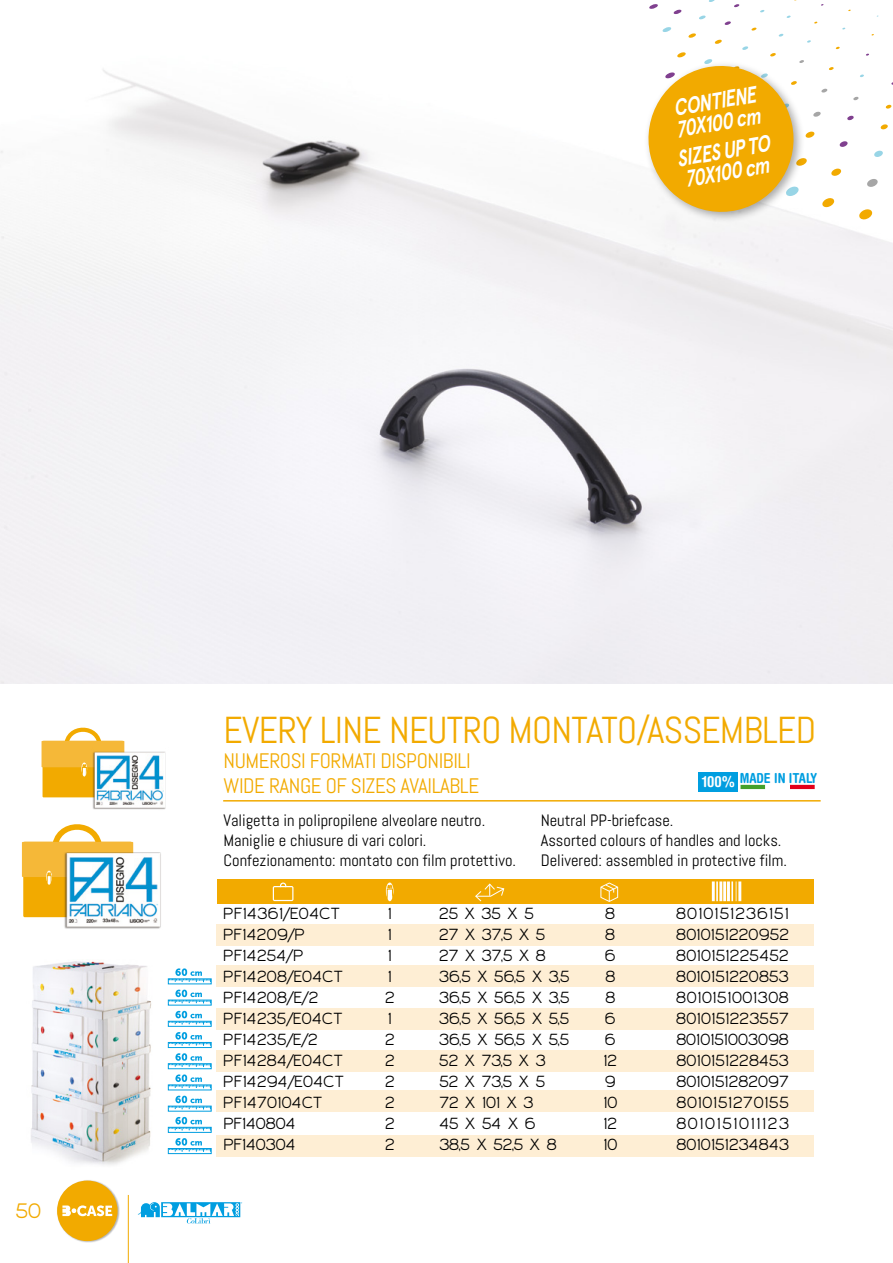
<style>
.page{position:relative;width:893px;height:1263px;background:#fff}
.page>*{position:absolute;margin:0;border:0;box-sizing:border-box;transform-origin:0 0}
.t1{font:37.5px "Abel";letter-spacing:-.02em;color:#f2aa00}
.t2{font:italic 700 23.25px/21.6px "Apercu";color:#fff;scale:.78 1}
.t3{font:21px/25.2px "Abel";letter-spacing:-.02em;color:#f2aa00}
.t4{font:19.5px "Giorgio";color:#f2aa00}
.t5{font:16.5px/19.8px "Abel";color:#000}
.t6{font:700 condensed 15.15px "Helvetica Rounded LT Std";color:#fff}
.t7{font:15px "Giorgio";letter-spacing:.02em;color:#000}
.t8{font:15px "Giorgio";color:#000}
.t9{font:15px "Giorgio";letter-spacing:.075em;color:#000}
.t10{font:15px "Giorgio";letter-spacing:.045em;color:#000}
.t11{font:15px "Giorgio";letter-spacing:.05em;color:#000}
.t12{font:15px "Giorgio";letter-spacing:.11em;color:#000}
.t13{font:700 condensed 13.8px "Helvetica Rounded LT Std";color:#009ee0}
</style>
<div class="page">
<svg style="left:138px;top:1202px;width:104px;height:21px"></svg>
<hr style="left:128px;top:1195px;width:1px;height:68px;background:#f2aa00">
<div style="left:57px;top:1180px;width:63px;height:63px;background:#000;opacity:.3"></div>
<div style="left:57px;top:1180px;width:61px;height:61px;background:#f2aa00;border-radius:50%"></div>
<svg style="left:62px;top:1205px;width:50px;height:11px"></svg>
<img style="left:0;top:69px;width:893px;height:614px">
<img style="left:31px;top:961px;width:121px;height:221px">
<div style="left:217px;top:924px;width:597px;height:21px;background:#feeed4"></div>
<div style="left:217px;top:966px;width:597px;height:21px;background:#feeed4"></div>
<div style="left:217px;top:1008px;width:597px;height:21px;background:#feeed4"></div>
<div style="left:217px;top:1050px;width:597px;height:21px;background:#feeed4"></div>
<div style="left:217px;top:1090px;width:597px;height:22px;background:#feeed4"></div>
<div style="left:217px;top:1135px;width:597px;height:21px;background:#feeed4"></div>
<hr style="left:223px;top:800px;width:598px;height:1px;background:#f2aa00">
<div style="left:699px;top:772px;width:39px;height:20px;background:#009ee0"></div>
<hr style="left:740px;top:785px;width:25px;height:4px;background:#44a12b">
<hr style="left:790px;top:785px;width:25px;height:4px;background:#e3001a">
<div style="left:217px;top:879px;width:597px;height:24px;background:#f2aa00"></div>
<svg style="left:273px;top:882px;width:20px;height:19px"></svg>
<svg style="left:600px;top:882px;width:18px;height:20px"></svg>
<hr style="left:712px;top:881px;width:3px;height:20px;background:#fff">
<hr style="left:723px;top:881px;width:3px;height:20px;background:#fff">
<hr style="left:719px;top:881px;width:3px;height:20px;background:#fff">
<hr style="left:716px;top:881px;width:2px;height:20px;background:#fff">
<hr style="left:727px;top:881px;width:3px;height:20px;background:#fff">
<hr style="left:738px;top:881px;width:3px;height:20px;background:#fff">
<hr style="left:731px;top:881px;width:2px;height:20px;background:#fff">
<svg style="left:736px;top:881px;width:1px;height:20px"></svg>
<svg style="left:475px;top:883px;width:30px;height:19px"></svg>
<svg style="left:169px;top:968px;width:42px;height:14px"></svg>
<div style="left:168px;top:1042px;width:44px;height:6px;border:1px solid #009ee0"></div>
<svg style="left:169px;top:1032px;width:42px;height:14px"></svg>
<svg style="left:169px;top:990px;width:42px;height:13px"></svg>
<svg style="left:169px;top:1053px;width:42px;height:14px"></svg>
<svg style="left:169px;top:1096px;width:42px;height:13px"></svg>
<div style="left:168px;top:1021px;width:44px;height:6px;border:1px solid #009ee0"></div>
<svg style="left:169px;top:1011px;width:42px;height:14px"></svg>
<svg style="left:169px;top:1074px;width:42px;height:14px"></svg>
<div style="left:168px;top:1127px;width:44px;height:6px;border:1px solid #009ee0"></div>
<svg style="left:169px;top:1117px;width:42px;height:14px"></svg>
<div style="left:168px;top:1148px;width:44px;height:6px;border:1px solid #009ee0"></div>
<svg style="left:169px;top:1138px;width:42px;height:14px"></svg>
<svg style="left:386px;top:882px;width:7px;height:19px"></svg>
<div style="left:43px;top:741px;width:80px;height:56px;background:#f2aa00"></div>
<svg style="left:42px;top:727px;width:82px;height:49px"></svg>
<img style="left:91px;top:748px;width:75px;height:62px">
<div style="left:23px;top:842px;width:109px;height:75px;background:#f2aa00"></div>
<svg style="left:22px;top:824px;width:111px;height:61px"></svg>
<img style="left:63px;top:847px;width:98px;height:82px">
<svg style="left:641px;top:0;width:252px;height:239px"></svg>
<h2 class="t2" style="left:671px;top:98px;width:110px;rotate:-10deg">CONTIENE<br>70X100 cm</h2>
<h2 class="t2" style="left:675px;top:148px;width:122px;rotate:-10deg">SIZES UP TO<br>70X100 cm</h2>
<h3 class="t4" style="left:16px;top:1199px;width:27px">50</h3>
<h1 class="t1" style="left:224px;top:706px;width:594px">EVERY LINE NEUTRO MONTATO/ASSEMBLED</h1>
<h3 class="t3" style="left:224px;top:748px;width:257px">NUMEROSI FORMATI DISPONIBILI<br>WIDE RANGE OF SIZES AVAILABLE</h3>
<p class="t5" style="left:224px;top:810px;width:294px">Valigetta in polipropilene alveolare neutro.<br>Maniglie e chiusure di vari colori.<br>Confezionamento: montato con film protettivo.</p>
<p class="t5" style="left:541px;top:810px;width:248px">Neutral PP-briefcase.<br>Assorted colours of handles and locks.<br>Delivered: assembled in protective film.</p>
<p class="t13" style="left:740px;top:770px;width:79px">MADE IN ITALY</p>
<p class="t6" style="left:702px;top:772px;width:34px">100%</p>
<p class="t7" style="left:223px;top:904px;width:118px">PF14361/E04CT</p>
<p class="t7" style="left:388px;top:904px;width:6px">1</p>
<p class="t7" style="left:439px;top:904px;width:96px">25 X 35 X 5</p>
<p class="t7" style="left:605px;top:904px;width:11px">8</p>
<p class="t9" style="left:676px;top:904px;width:114px">8010151236151</p>
<p class="t7" style="left:223px;top:925px;width:83px">PF14209/P</p>
<p class="t7" style="left:388px;top:925px;width:6px">1</p>
<p class="t7" style="left:439px;top:925px;width:108px">27 X 37,5 X 5</p>
<p class="t7" style="left:605px;top:925px;width:11px">8</p>
<p class="t7" style="left:676px;top:925px;width:114px">8010151220952</p>
<p class="t7" style="left:223px;top:946px;width:82px">PF14254/P</p>
<p class="t7" style="left:388px;top:946px;width:6px">1</p>
<p class="t7" style="left:439px;top:946px;width:108px">27 X 37,5 X 8</p>
<p class="t7" style="left:605px;top:946px;width:12px">6</p>
<p class="t7" style="left:676px;top:946px;width:114px">8010151225452</p>
<p class="t7" style="left:223px;top:967px;width:121px">PF14208/E04CT</p>
<p class="t7" style="left:388px;top:967px;width:6px">1</p>
<p class="t7" style="left:439px;top:967px;width:132px">36,5 X 56,5 X 3,5</p>
<p class="t7" style="left:605px;top:967px;width:11px">8</p>
<p class="t7" style="left:676px;top:967px;width:114px">8010151220853</p>
<p class="t7" style="left:223px;top:988px;width:97px">PF14208/E/2</p>
<p class="t7" style="left:385px;top:988px;width:11px">2</p>
<p class="t7" style="left:439px;top:988px;width:132px">36,5 X 56,5 X 3,5</p>
<p class="t7" style="left:605px;top:988px;width:11px">8</p>
<p class="t10" style="left:676px;top:988px;width:114px">8010151001308</p>
<p class="t7" style="left:223px;top:1009px;width:121px">PF14235/E04CT</p>
<p class="t7" style="left:388px;top:1009px;width:6px">1</p>
<p class="t7" style="left:439px;top:1009px;width:131px">36,5 X 56,5 X 5,5</p>
<p class="t7" style="left:605px;top:1009px;width:12px">6</p>
<p class="t7" style="left:676px;top:1009px;width:114px">8010151223557</p>
<p class="t7" style="left:223px;top:1030px;width:96px">PF14235/E/2</p>
<p class="t7" style="left:385px;top:1030px;width:11px">2</p>
<p class="t7" style="left:439px;top:1030px;width:131px">36,5 X 56,5 X 5,5</p>
<p class="t7" style="left:605px;top:1030px;width:12px">6</p>
<p class="t7" style="left:676px;top:1030px;width:114px">8010151003098</p>
<p class="t7" style="left:223px;top:1051px;width:121px">PF14284/E04CT</p>
<p class="t7" style="left:385px;top:1051px;width:11px">2</p>
<p class="t7" style="left:439px;top:1051px;width:108px">52 X 73,5 X 3</p>
<p class="t7" style="left:604px;top:1051px;width:15px">12</p>
<p class="t7" style="left:676px;top:1051px;width:114px">8010151228453</p>
<p class="t7" style="left:223px;top:1072px;width:122px">PF14294/E04CT</p>
<p class="t7" style="left:385px;top:1072px;width:11px">2</p>
<p class="t7" style="left:439px;top:1072px;width:107px">52 X 73,5 X 5</p>
<p class="t7" style="left:605px;top:1072px;width:12px">9</p>
<p class="t7" style="left:676px;top:1072px;width:114px">8010151282097</p>
<p class="t7" style="left:223px;top:1093px;width:101px">PF1470104CT</p>
<p class="t7" style="left:385px;top:1093px;width:11px">2</p>
<p class="t7" style="left:439px;top:1093px;width:96px">72 X 101 X 3</p>
<p class="t7" style="left:603px;top:1093px;width:15px">10</p>
<p class="t11" style="left:676px;top:1093px;width:114px">8010151270155</p>
<p class="t8" style="left:223px;top:1114px;width:74px">PF140804</p>
<p class="t7" style="left:385px;top:1114px;width:11px">2</p>
<p class="t7" style="left:439px;top:1114px;width:98px">45 X 54 X 6</p>
<p class="t7" style="left:604px;top:1114px;width:15px">12</p>
<p class="t12" style="left:676px;top:1114px;width:114px">8010151011123</p>
<p class="t8" style="left:223px;top:1135px;width:74px">PF140304</p>
<p class="t7" style="left:385px;top:1135px;width:11px">2</p>
<p class="t7" style="left:439px;top:1135px;width:119px">38,5 X 52,5 X 8</p>
<p class="t7" style="left:603px;top:1135px;width:15px">10</p>
<p class="t7" style="left:676px;top:1135px;width:114px">8010151234843</p>
</div>
